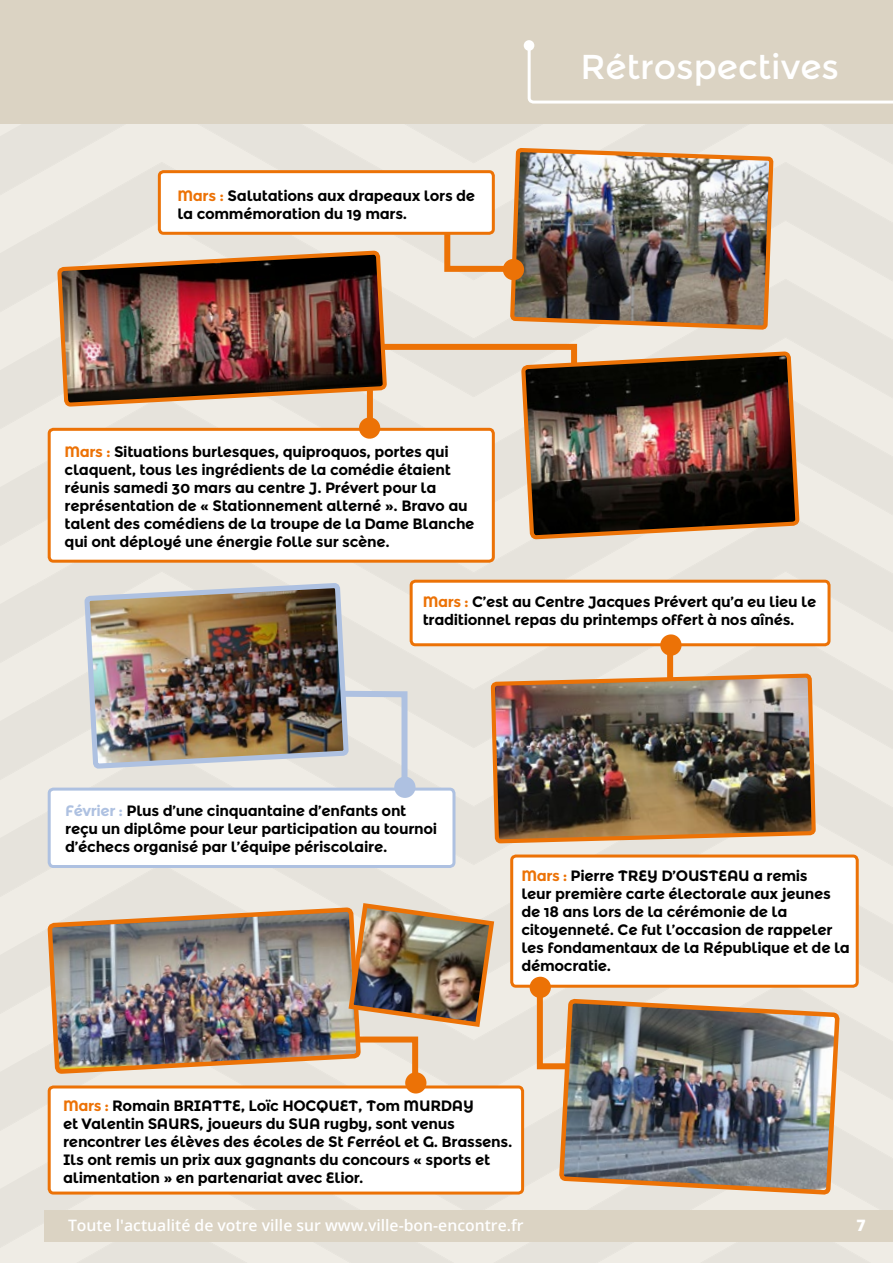
<style>
.page{position:relative;width:893px;height:1263px;background:#e9e5de}
.page>*{position:absolute;margin:0;border:0;box-sizing:border-box;transform-origin:0 0}
.t1{font:34.5px "Montserrat Alternates";color:#fff}
.t2{font:600 15.75px "Open Sans";color:#fff}
.t3{font:800 15.75px "Open Sans";color:#fff}
.t4{font:700 15px/18px "Montserrat Alternates";letter-spacing:-.02em;color:#000}
.s1{color:#ec7206}
.s2{color:#aec1e1}
</style>
<div class="page">
<div style="left:0;top:0;width:893px;height:123px;background:#dbd3c3"></div>
<div style="left:45px;top:1210px;width:848px;height:32px;background:#dbd3c3"></div>
<svg style="left:775px;top:100px;width:118px;height:4px"></svg>
<div style="left:411px;top:581px;width:418px;height:64px;background:#fff;border-radius:4px"></div>
<div style="left:410px;top:580px;width:420px;height:66px;border:3px solid #ec7206;border-radius:4px"></div>
<div style="left:512px;top:856px;width:345px;height:130px;background:#fff;border-radius:4px"></div>
<div style="left:49px;top:1087px;width:474px;height:106px;background:#fff;border-radius:4px"></div>
<div style="left:49px;top:789px;width:405px;height:77px;background:#fff;border-radius:4px"></div>
<div style="left:48px;top:788px;width:407px;height:80px;border:3px solid #aec1e1;border-radius:4px"></div>
<svg style="left:508px;top:40px;width:267px;height:282px"></svg>
<img style="left:492px;top:579px;width:322px;height:573px">
<svg style="left:444px;top:177px;width:78px;height:97px"></svg>
<div style="left:503px;top:259px;width:21px;height:21px;background:#ec7206;border-radius:50%"></div>
<div style="left:159px;top:172px;width:334px;height:61px;background:#fff;border-radius:4px"></div>
<div style="left:158px;top:170px;width:337px;height:65px;border:3px solid #ec7206;border-radius:4px"></div>
<div style="left:49px;top:429px;width:444px;height:132px;background:#fff;border-radius:4px"></div>
<div style="left:48px;top:428px;width:447px;height:135px;border:3px solid #ec7206;border-radius:4px"></div>
<svg style="left:348px;top:691px;width:62px;height:101px"></svg>
<div style="left:394px;top:777px;width:21px;height:21px;background:#aec1e1;border-radius:50%"></div>
<img style="left:85px;top:583px;width:263px;height:326px">
<svg style="left:389px;top:343px;width:134px;height:97px"></svg>
<img style="left:59px;top:123px;width:330px;height:316px">
<img style="left:523px;top:200px;width:278px;height:490px">
<div style="left:405px;top:1072px;width:21px;height:21px;background:#ec7206;border-radius:50%"></div>
<img style="left:50px;top:909px;width:309px;height:286px">
<img style="left:323px;top:900px;width:174px;height:192px">
<svg style="left:534px;top:984px;width:23px;height:88px"></svg>
<div style="left:530px;top:977px;width:21px;height:21px;background:#ec7206;border-radius:50%"></div>
<img style="left:557px;top:847px;width:285px;height:348px">
<p class="t4" style="left:177px;top:187px;width:299px"><span class="s1">Mars :</span> Salutations aux drapeaux lors de la commémoration du 19 mars.</p>
<p class="t4" style="left:65px;top:443px;width:411px"><span class="s1">Mars :</span> Situations burlesques, quiproquos, portes qui claquent, tous les ingrédients de la comédie étaient réunis samedi 30 mars au centre J. Prévert pour la représentation de « Stationnement alterné ». Bravo au talent des comédiens de la troupe de la Dame Blanche qui ont déployé une énergie folle sur scène.</p>
<h1 class="t1" style="left:580px;top:47px;width:260px">Rétrospectives</h1>
<p class="t4" style="left:423px;top:593px;width:395px"><span class="s1">Mars :</span> C’est au Centre Jacques Prévert qu’a eu lieu le traditionnel repas du printemps offert à nos aînés.</p>
<p class="t4" style="left:65px;top:802px;width:374px"><span class="s2">Février :</span> Plus d’une cinquantaine d’enfants ont reçu un diplôme pour leur participation au tournoi d’échecs organisé par l’équipe périscolaire.</p>
<p class="t4" style="left:521px;top:866px;width:330px"><span class="s1">Mars :</span> Pierre TREY D’OUSTEAU a remis<br>leur première carte électorale aux jeunes de 18 ans lors de la cérémonie de la citoyenneté. Ce fut l’occasion de rappeler les fondamentaux de la République et de la démocratie.</p>
<p class="t4" style="left:63px;top:1096px;width:451px"><span class="s1">Mars :</span> Romain BRIATTE, Loïc HOCQUET, Tom MURDAY<br>et Valentin SAURS, joueurs du SUA rugby, sont venus rencontrer les élèves des écoles de St Ferréol et G. Brassens.<br>Ils ont remis un prix aux gagnants du concours « sports et alimentation » en partenariat avec Elior.</p>
<p class="t2" style="left:68px;top:1215px;width:457px">Toute l'actualité de votre ville sur www.ville-bon-encontre.fr</p>
<p class="t3" style="left:856px;top:1213px;width:11px">7</p>
</div>
